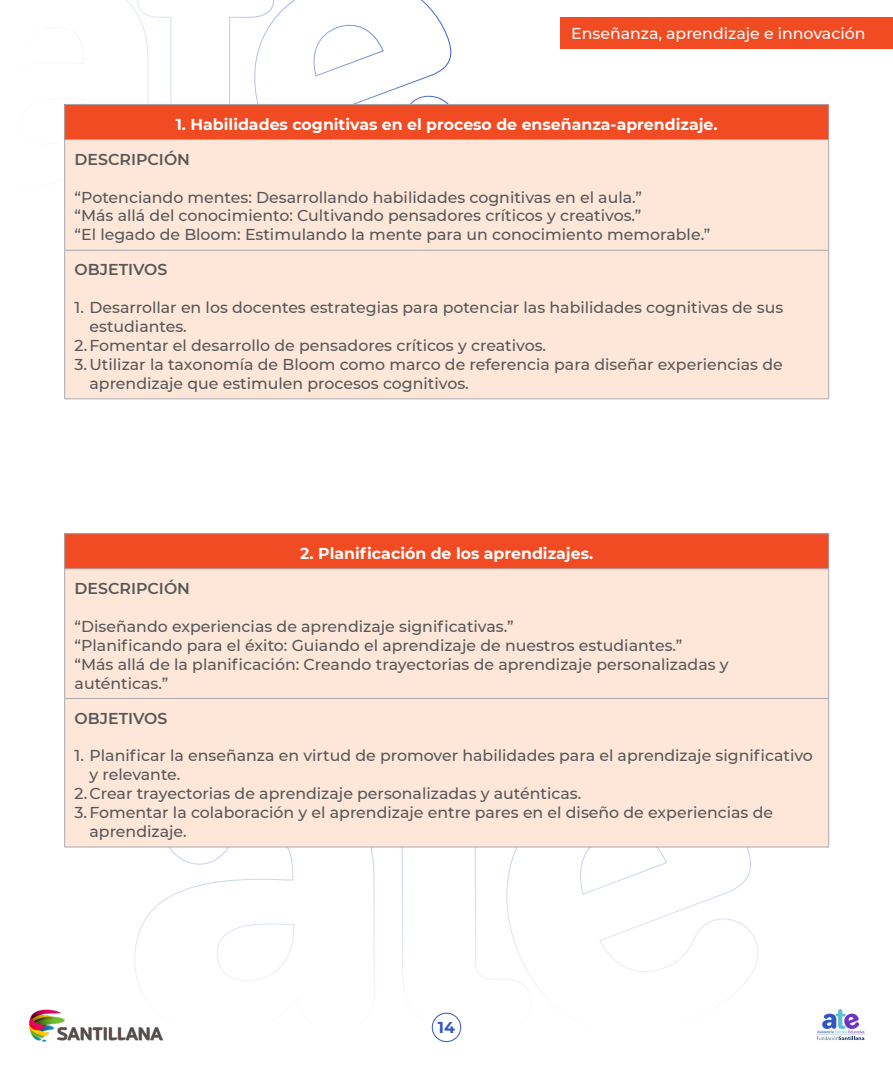
<style>
.page{position:relative;width:893px;height:1067px;background:#fff}
.page>*{position:absolute;margin:0;border:0;box-sizing:border-box;transform-origin:0 0}
.t1{font:500 15.75px/18.9px "Montserrat";color:#57585a}
.t2{font:700 15.75px "Montserrat";color:#fff}
.t3{font:600 15.75px "Montserrat";color:#57585a}
.t4{font:500 15.75px "Montserrat";color:#fff}
.t5{font:700 15.75px "Montserrat";color:#3057c2}
</style>
<div class="page">
<svg style="left:134px;top:847px;width:226px;height:154px"></svg>
<svg style="left:531px;top:847px;width:230px;height:153px"></svg>
<svg style="left:360px;top:847px;width:171px;height:191px"></svg>
<svg style="left:274px;top:0;width:178px;height:104px"></svg>
<svg style="left:74px;top:0;width:200px;height:104px"></svg>
<svg style="left:816px;top:1009px;width:49px;height:31px"></svg>
<img style="left:30px;top:1009px;width:133px;height:33px">
<div style="left:432px;top:1012px;width:29px;height:30px;border:1px solid #3057c2;border-radius:50%"></div>
<div style="left:561px;top:17px;width:332px;height:32px;background:#f04b22"></div>
<div style="left:65px;top:533px;width:764px;height:36px;background:#f04b22"></div>
<div style="left:65px;top:569px;width:763px;height:277px;background:#fee7d8"></div>
<hr style="left:64px;top:533px;width:765px;height:1px;background:#a8a9ad">
<hr style="left:64px;top:534px;width:1px;height:34px;background:#a8a9ad">
<hr style="left:828px;top:534px;width:1px;height:34px;background:#a8a9ad">
<hr style="left:64px;top:568px;width:765px;height:1px;background:#a8a9ad">
<hr style="left:64px;top:569px;width:1px;height:129px;background:#a8a9ad">
<hr style="left:828px;top:569px;width:1px;height:129px;background:#a8a9ad">
<hr style="left:64px;top:698px;width:765px;height:1px;background:#a8a9ad">
<hr style="left:64px;top:698px;width:1px;height:148px;background:#a8a9ad">
<hr style="left:828px;top:698px;width:1px;height:148px;background:#a8a9ad">
<hr style="left:64px;top:846px;width:765px;height:1px;background:#a8a9ad">
<div style="left:65px;top:104px;width:764px;height:35px;background:#f04b22"></div>
<div style="left:65px;top:140px;width:763px;height:258px;background:#fee7d8"></div>
<hr style="left:64px;top:104px;width:765px;height:1px;background:#a8a9ad">
<hr style="left:64px;top:105px;width:1px;height:34px;background:#a8a9ad">
<hr style="left:828px;top:105px;width:1px;height:34px;background:#a8a9ad">
<hr style="left:64px;top:139px;width:765px;height:1px;background:#a8a9ad">
<hr style="left:64px;top:140px;width:1px;height:110px;background:#a8a9ad">
<hr style="left:828px;top:140px;width:1px;height:110px;background:#a8a9ad">
<hr style="left:64px;top:250px;width:765px;height:1px;background:#a8a9ad">
<hr style="left:64px;top:250px;width:1px;height:148px;background:#a8a9ad">
<hr style="left:828px;top:250px;width:1px;height:148px;background:#a8a9ad">
<hr style="left:64px;top:398px;width:765px;height:1px;background:#a8a9ad">
<p class="t4" style="left:571px;top:23px;width:296px">Enseñanza, aprendizaje e innovación</p>
<p class="t2" style="left:176px;top:113px;width:543px">1. Habilidades cognitivas en el proceso de enseñanza-aprendizaje.</p>
<p class="t3" style="left:75px;top:148px;width:117px">DESCRIPCIÓN</p>
<p class="t1" style="left:75px;top:187px;width:569px">“Potenciando mentes: Desarrollando habilidades cognitivas en el aula.”</p>
<p class="t1" style="left:75px;top:206px;width:568px">“Más allá del conocimiento: Cultivando pensadores críticos y creativos.”</p>
<p class="t1" style="left:75px;top:225px;width:637px">“El legado de Bloom: Estimulando la mente para un conocimiento memorable.”</p>
<p class="t3" style="left:75px;top:259px;width:94px">OBJETIVOS</p>
<p class="t1" style="left:90px;top:297px;width:695px;text-indent:-15px">1. Desarrollar en los docentes estrategias para potenciar las habilidades cognitivas de sus estudiantes.</p>
<p class="t1" style="left:75px;top:335px;width:473px">2.Fomentar el desarrollo de pensadores críticos y creativos.</p>
<p class="t1" style="left:90px;top:354px;width:695px;text-indent:-15px">3.Utilizar la taxonomía de Bloom como marco de referencia para diseñar experiencias de aprendizaje que estimulen procesos cognitivos.</p>
<p class="t2" style="left:300px;top:542px;width:295px">2. Planificación de los aprendizajes.</p>
<p class="t3" style="left:75px;top:577px;width:117px">DESCRIPCIÓN</p>
<p class="t1" style="left:75px;top:616px;width:441px">“Diseñando experiencias de aprendizaje significativas.”</p>
<p class="t1" style="left:75px;top:635px;width:609px">“Planificando para el éxito: Guiando el aprendizaje de nuestros estudiantes.”</p>
<p class="t1" style="left:75px;top:654px;width:656px">“Más allá de la planificación: Creando trayectorias de aprendizaje personalizadas y auténticas.”</p>
<p class="t3" style="left:75px;top:707px;width:94px">OBJETIVOS</p>
<p class="t1" style="left:90px;top:745px;width:725px;text-indent:-15px">1. Planificar la enseñanza en virtud de promover habilidades para el aprendizaje significativo y relevante.</p>
<p class="t1" style="left:75px;top:783px;width:508px">2.Crear trayectorias de aprendizaje personalizadas y auténticas.</p>
<p class="t1" style="left:90px;top:802px;width:685px;text-indent:-15px">3.Fomentar la colaboración y el aprendizaje entre pares en el diseño de experiencias de aprendizaje.</p>
<p class="t5" style="left:438px;top:1015px;width:19px">14</p>
</div>
